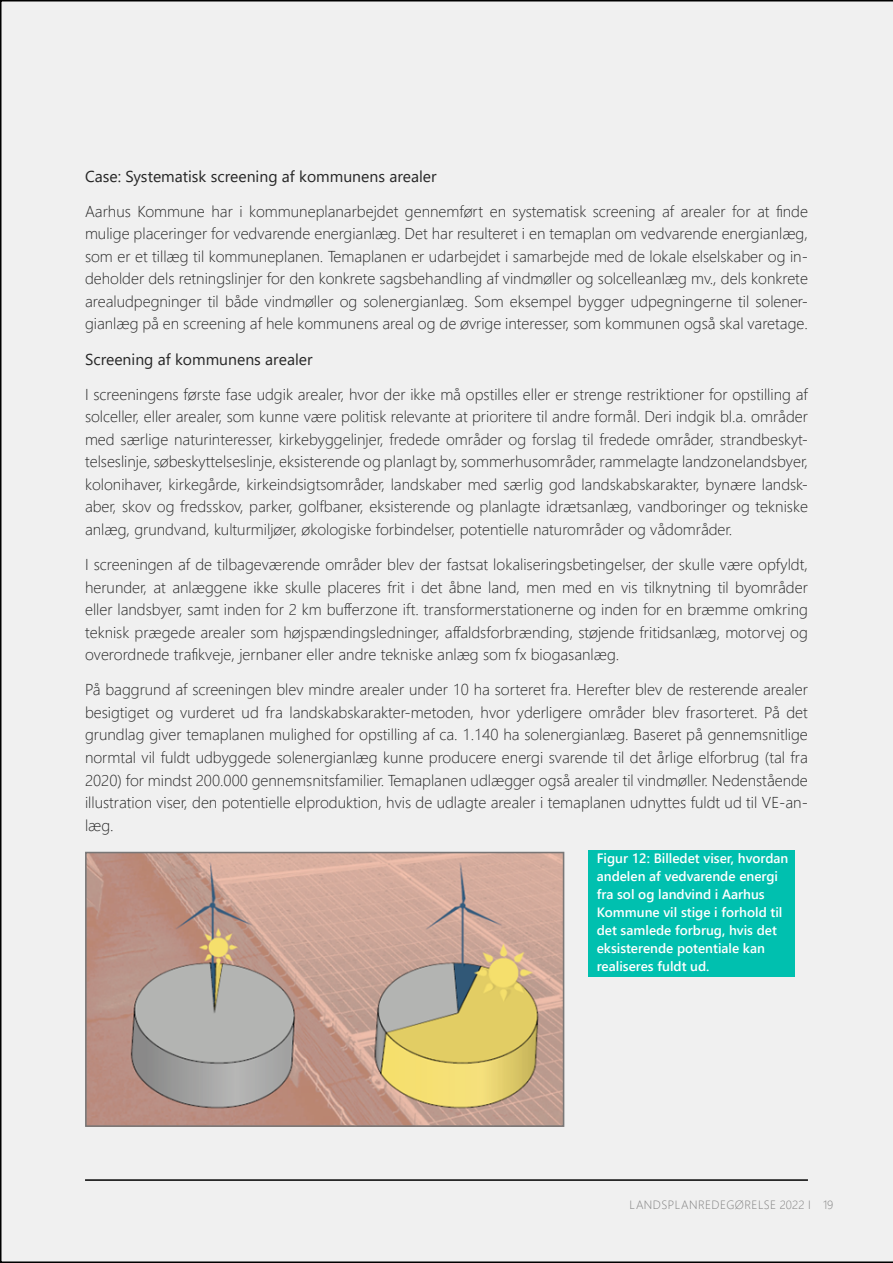
<style>
.page{position:relative;width:893px;height:1263px;background:#f0f0f0}
.page>*{position:absolute;margin:0;border:0;box-sizing:border-box;transform-origin:0 0}
.t1{font:300 15.75px/22.5px "Segoe UI";color:#252525;text-align:justify}
.t2{font:15.75px "Segoe UI";color:#252525}
.t3{font:600 13.5px/18px "Segoe UI";color:#fff}
.t4{font:300 12px "Segoe UI";letter-spacing:.035em;color:#828282}
</style>
<div class="page">
<div style="left:588px;top:850px;width:207px;height:127px;background:#00c0af"></div>
<img style="left:88px;top:855px;width:473px;height:269px">
<div style="left:85px;top:852px;width:479px;height:275px;border:2px solid #797777"></div>
<hr style="left:85px;top:1179px;width:723px;height:2px;background:#000">
<p class="t2" style="left:85px;top:161px;width:353px">Case: Systematisk screening af kommunens arealer</p>
<p class="t1" style="left:85px;top:198px;width:724px">Aarhus Kommune har i kommuneplanarbejdet gennemført en systematisk screening af arealer for at finde mulige placeringer for vedvarende energianlæg. Det har resulteret i en temaplan om vedvarende energianlæg, som er et tillæg til kommuneplanen. Temaplanen er udarbejdet i samarbejde med de lokale elselskaber og in&shy;deholder dels retningslinjer for den konkrete sagsbehandling af vindmøller og solcelleanlæg mv., dels konkrete arealudpegninger til både vindmøller og solenergianlæg. Som eksempel bygger udpegningerne til solener&shy;gianlæg på en screening af hele kommunens areal og de øvrige interesser, som kommunen også skal varetage.</p>
<p class="t2" style="left:85px;top:344px;width:229px">Screening af kommunens arealer</p>
<p class="t1" style="left:85px;top:381px;width:724px">I screeningens første fase udgik arealer, hvor der ikke må opstilles eller er strenge restriktioner for opstilling af solceller, eller arealer, som kunne være politisk relevante at prioritere til andre formål. Deri indgik bl.a. områder med særlige naturinteresser, kirkebyggelinjer, fredede områder og forslag til fredede områder, strandbeskyt&shy;telseslinje, søbeskyttelseslinje, eksisterende og planlagt by, sommerhusområder, rammelagte landzonelandsbyer, kolonihaver, kirkegårde, kirkeindsigtsområder, landskaber med særlig god landskabskarakter, bynære landsk&shy;aber, skov og fredsskov, parker, golfbaner, eksisterende og planlagte idrætsanlæg, vandboringer og tekniske anlæg, grundvand, kulturmiljøer, økologiske forbindelser, potentielle naturområder og vådområder.</p>
<p class="t1" style="left:85px;top:552px;width:724px">I screeningen af de tilbageværende områder blev der fastsat lokaliseringsbetingelser, der skulle være opfyldt, herunder, at anlæggene ikke skulle placeres frit i det åbne land, men med en vis tilknytning til byområder eller landsbyer, samt inden for 2 km bufferzone ift. transformerstationerne og inden for en bræmme omkring teknisk prægede arealer som højspændingsledninger, affaldsforbrænding, støjende fritidsanlæg, motorvej og overordnede trafikveje, jernbaner eller andre tekniske anlæg som fx biogasanlæg.</p>
<p class="t1" style="left:85px;top:677px;width:724px">På baggrund af screeningen blev mindre arealer under 10 ha sorteret fra. Herefter blev de resterende arealer besigtiget og vurderet ud fra landskabskarakter-metoden, hvor yderligere områder blev frasorteret. På det grundlag giver temaplanen mulighed for opstilling af ca. 1.140 ha solenergianlæg. Baseret på gennemsnitlige normtal vil fuldt udbyggede solenergianlæg kunne producere energi svarende til det årlige elforbrug (tal fra 2020) for mindst 200.000 gennemsnitsfamilier. Temaplanen udlægger også arealer til vindmøller. Nedenstående illustration viser, den potentielle elproduktion, hvis de udlagte arealer i temaplanen udnyttes fuldt ud til VE-an&shy;læg.</p>
<p class="t3" style="left:597px;top:848px;width:193px">Figur 12: Billedet viser, hvordan andelen af vedvarende energi fra sol og landvind i Aarhus<br>Kommune vil stige i forhold til det samlede forbrug, hvis det eksisterende potentiale kan realiseres fuldt ud.</p>
<p class="t4" style="left:630px;top:1193px;width:205px">LANDSPLANREDEGØRELSE 2022 I 19</p>
</div>
